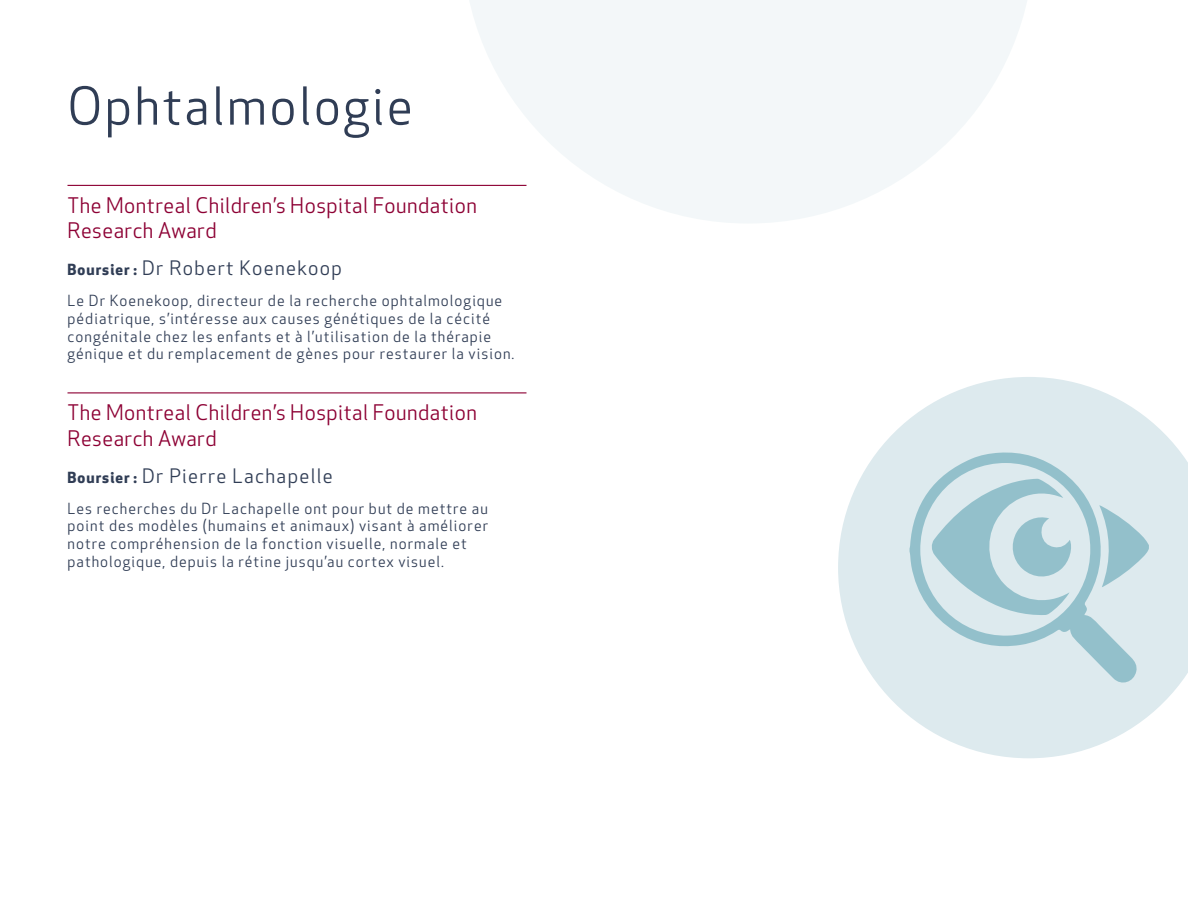
<style>
.page{position:relative;width:1188px;height:918px;background:#fff}
.page>*{position:absolute;margin:0;border:0;box-sizing:border-box;transform-origin:0 0}
.t1{font:51px "Apex New";letter-spacing:.05em;color:#303d55}
.t2{font:21px/25.2px "Apex New";letter-spacing:.025em;color:#8d0034}
.t3{font:19.5px "Apex New";letter-spacing:.07em;color:#303d55}
.t4{font:15px/17.7px "Apex New";letter-spacing:.07em;color:#303d55}
.s1{font-weight:700;font-size:15px}
</style>
<div class="page">
<svg style="left:462px;top:0;width:565px;height:223px;fill:#f3f7f9"></svg>
<svg style="left:838px;top:377px;width:350px;height:381px;fill:#ddeaee"></svg>
<hr style="left:68px;top:185px;width:458px;height:1px;background:#8d0034">
<hr style="left:68px;top:392px;width:458px;height:1px;background:#8d0034">
<svg style="left:910px;top:451px;width:228px;height:233px;background:#cadfe5"></svg>
<svg style="left:1099px;top:505px;width:50px;height:82px;background:#b8d5dc"></svg>
<svg style="left:931px;top:479px;width:142px;height:137px;background:#b9d5dc"></svg>
<h1 class="t1" style="left:68px;top:74px;width:347px">Ophtalmologie</h1>
<h2 class="t2" style="left:68px;top:193px;width:411px">The Montreal Children’s Hospital Foundation<br>Research Award</h2>
<h3 class="t3" style="left:68px;top:256px;width:276px"><span class="s1">Boursier :</span> Dr Robert Koenekoop</h3>
<p class="t4" style="left:68px;top:292px;width:448px">Le Dr Koenekoop, directeur de la recherche ophtalmologique pédiatrique, s’intéresse aux causes génétiques de la cécité congénitale chez les enfants et à l’utilisation de la thérapie génique et du remplacement de gènes pour restaurer la vision.</p>
<h2 class="t2" style="left:68px;top:400px;width:411px">The Montreal Children’s Hospital Foundation<br>Research Award</h2>
<h3 class="t3" style="left:68px;top:463px;width:267px"><span class="s1">Boursier :</span> Dr Pierre Lachapelle</h3>
<p class="t4" style="left:68px;top:499px;width:422px">Les recherches du Dr Lachapelle ont pour but de mettre au point des modèles (humains et animaux) visant à améliorer notre compréhension de la fonction visuelle, normale et pathologique, depuis la rétine jusqu’au cortex visuel.</p>
</div>
